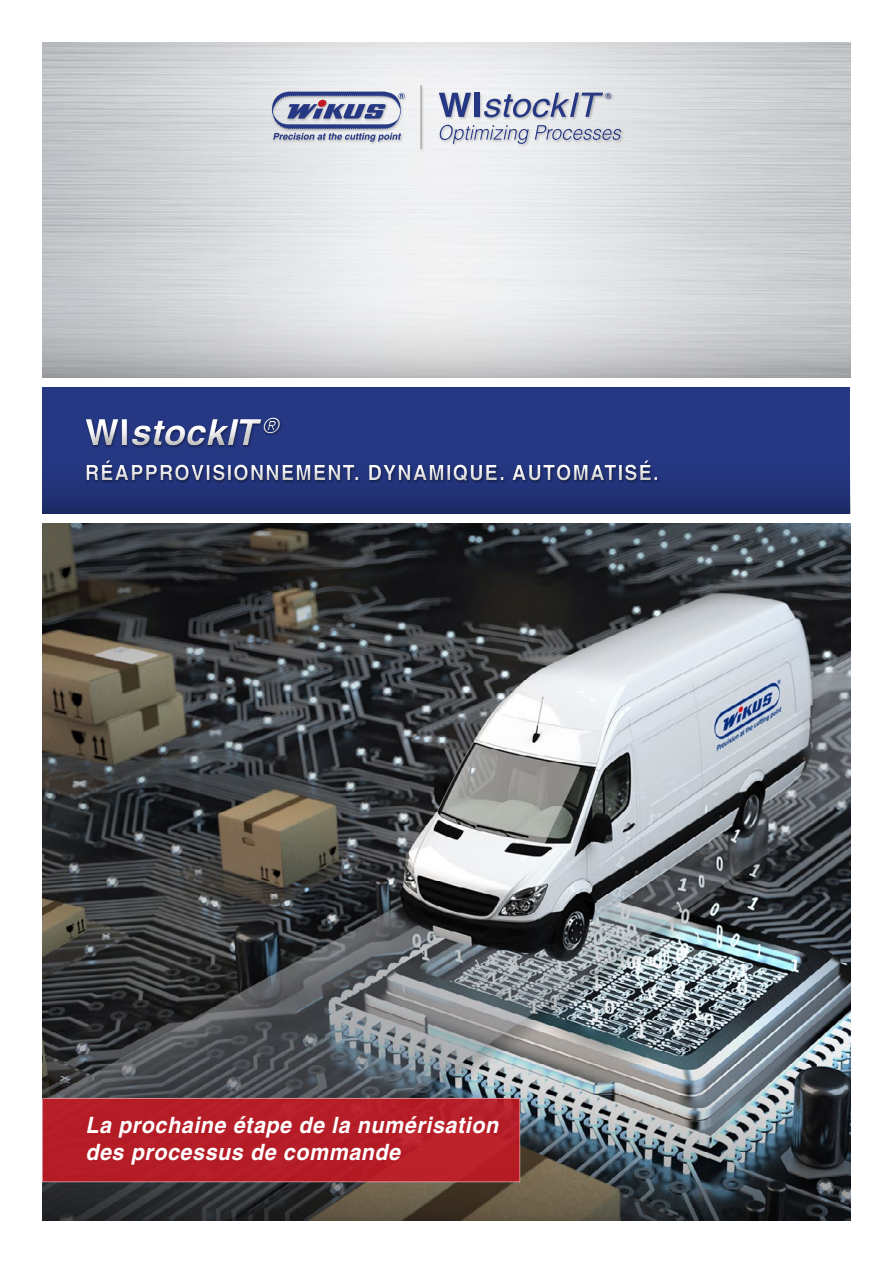
<style>
.page{position:relative;width:893px;height:1263px;background:#fff}
.page>*{position:absolute;margin:0;border:0;box-sizing:border-box;transform-origin:0 0}
.t1{font:italic 700 36px "Helvetica";letter-spacing:.005em;color:#fff}
.t2{font:italic 700 22.5px/27px "Helvetica";letter-spacing:.03em;color:#fff;scale:.95 1}
.t3{font:700 21px "Helvetica";letter-spacing:.07em;color:#fff;scale:.93 1}
.s1{font-style:normal}
</style>
<div class="page">
<svg style="left:43px;top:298px;width:807px;height:80px;background:#ccced0"></svg>
<svg style="left:43px;top:43px;width:807px;height:39px;background:#d7d9dc"></svg>
<div style="left:43px;top:383px;width:807px;height:137px;background:#263884"></div>
<div style="left:43px;top:455px;width:807px;height:61px;background:linear-gradient(to bottom,#273a89,#1d2b65)"></div>
<img style="left:43px;top:523px;width:807px;height:539px">
<img style="left:43px;top:1062px;width:807px;height:158px">
<div style="left:43px;top:1098px;width:477px;height:84px;background:#b51c27"></div>
<div style="left:73px;top:408px;width:604px;height:96px;background:#000;opacity:.5"></div>
<div style="left:271px;top:84px;width:353px;height:68px;background:#000;opacity:.25"></div>
<svg style="left:439px;top:93px;width:32px;height:24px"></svg>
<div style="left:474px;top:93px;width:5px;height:24px;background:#263884"></div>
<svg style="left:535px;top:125px;width:86px;height:15px"></svg>
<svg style="left:439px;top:125px;width:90px;height:19px"></svg>
<svg style="left:272px;top:92px;width:133px;height:50px;background:#9ca2be"></svg>
<hr style="left:420px;top:85px;width:2px;height:64px;background:#a4a5a5">
<svg style="left:484px;top:93px;width:127px;height:24px;background:#abb1c8"></svg>
<div style="left:0;top:514px;width:893px;height:9px;background:#fff"></div>
<div style="left:0;top:378px;width:893px;height:9px;background:#fff"></div>
<h1 class="t1" style="left:85px;top:411px;width:195px"><span class="s1">WI</span>stockIT <sup>®</sup></h1>
<p class="t3" style="left:85px;top:460px;width:618px">RÉAPPROVISIONNEMENT. DYNAMIQUE. AUTOMATISÉ.</p>
<p class="t2" style="left:85px;top:1111px;width:436px">La prochaine étape de la numérisation des processus de commande</p>
</div>
